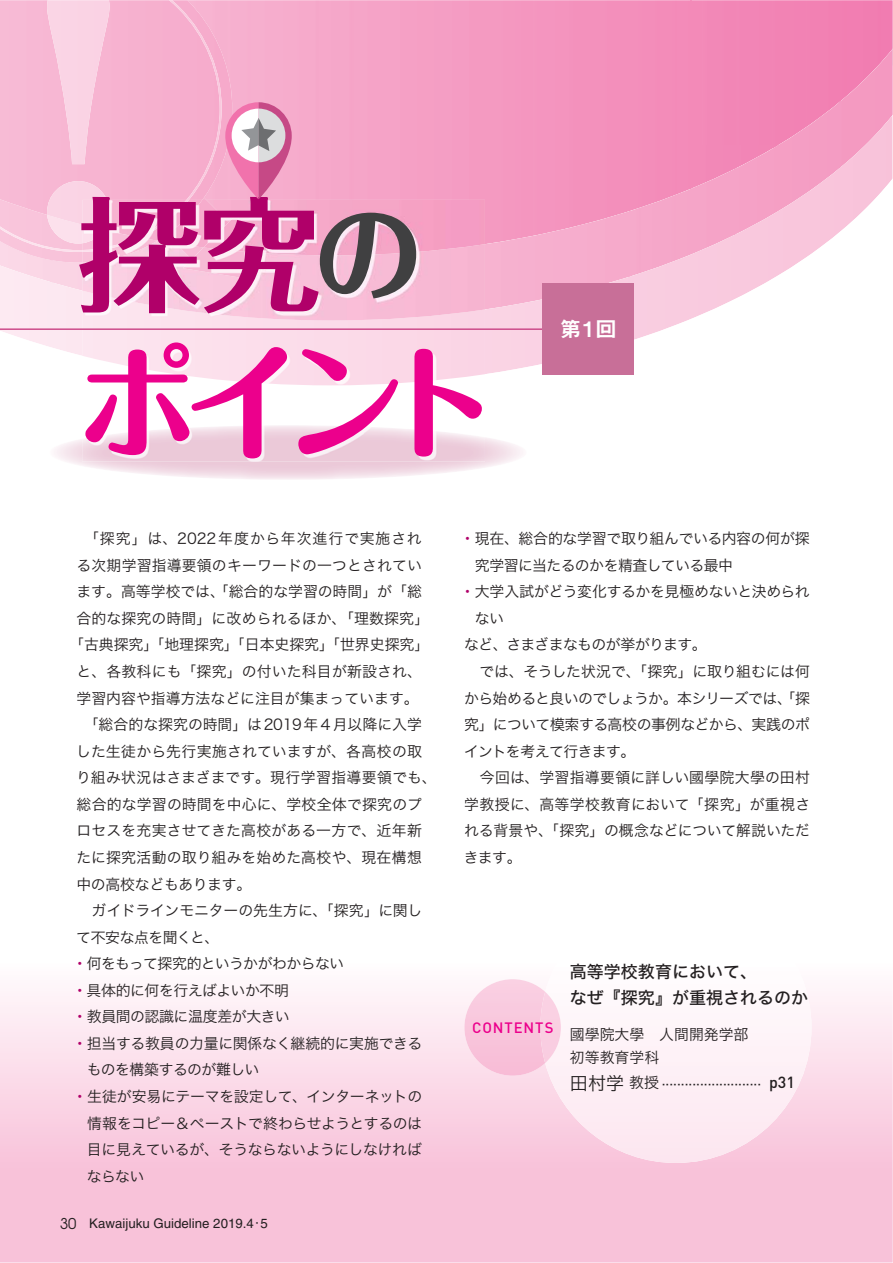
<style>
.page{position:relative;width:893px;height:1263px;background:#fff}
.page>*{position:absolute;margin:0;border:0;box-sizing:border-box;transform-origin:0 0}
.t1{font:124.35px "Maru Fo Pro Bold 90 msp RKSJ H";color:#ec008c}
.t2{font:124.35px "Folk Pro Bold 90 msp RKSJ H";color:#b00069}
.t3{font:21.3px "Midashi Go Pro MB31 90 msp RKSJ H";color:#fff}
.t4{font:16.95px/25.5px "Hira Kaku Std W5 90 msp RKSJ H";color:#231f20}
.t5{font:15.9px "Hira Kaku Std W3 90 msp RKSJ H";color:#231f20}
.t6{font:14.85px/23.4px "Hira Kaku Std W3 90 msp RKSJ H";letter-spacing:-.005em;color:#231f20}
.t7{font:14.85px "Hira Kaku Std W3 90 msp RKSJ H";letter-spacing:.015em;color:#231f20}
.t8{font:14.85px "Hira Kaku Std W3 90 msp RKSJ H";letter-spacing:-.025em;color:#231f20}
.t9{font:14.85px "Hira Kaku Std W3 90 msp RKSJ H";letter-spacing:-.04em;color:#231f20}
.t10{font:14.85px "Hira Kaku Std W3 90 msp RKSJ H";letter-spacing:-.03em;color:#231f20}
.t11{font:14.85px "Hira Kaku Std W3 90 msp RKSJ H";letter-spacing:.02em;color:#231f20}
.t12{font:14.85px "Hira Kaku Std W3 90 msp RKSJ H";letter-spacing:.07em;color:#231f20}
.t13{font:14.85px "Hira Kaku Std W3 90 msp RKSJ H";letter-spacing:.025em;color:#231f20}
.t14{font:14.85px "Hira Kaku Std W3 90 msp RKSJ H";letter-spacing:-.045em;color:#231f20}
.t15{font:14.85px "Hira Kaku Std W3 90 msp RKSJ H";letter-spacing:-.05em;color:#231f20}
.t16{font:500 14.85px "DIN";letter-spacing:.065em;color:#ec008c}
.t17{font:13.35px "Helvetica";color:#231f20}
.s1{font-size:108.75px;color:#404041}
.s2{font-family:"Koz Min Pro Regular 90 msp RKSJ H";color:#b00069}
.s3{font-family:"Avant Garde";font-size:14.85px}
.s4{font-family:"Gothic BBB Pro Medium 90 msp RKSJ H"}
.s5{font-size:18px}
.s6{font-size:14.85px}
.s7{font-family:"DIN";font-weight:500}
</style>
<div class="page">
<svg style="left:0;top:169px;width:893px;height:205px"></svg>
<svg style="left:0;top:991px;width:893px;height:272px;background:#f9cfe1"></svg>
<img style="left:841px;top:147px;width:52px;height:22px">
<img style="left:736px;top:147px;width:105px;height:89px">
<img style="left:630px;top:190px;width:106px;height:88px">
<img style="left:0;top:263px;width:52px;height:21px">
<img style="left:485px;top:244px;width:145px;height:66px">
<img style="left:52px;top:263px;width:30px;height:29px">
<img style="left:246px;top:0;width:446px;height:244px">
<img style="left:691px;top:0;width:202px;height:147px">
<img style="left:691px;top:146px;width:87px;height:44px">
<img style="left:0;top:252px;width:82px;height:11px">
<img style="left:0;top:0;width:246px;height:200px">
<img style="left:0;top:199px;width:47px;height:27px">
<img style="left:0;top:226px;width:82px;height:26px">
<img style="left:169px;top:0;width:53px;height:200px">
<img style="left:47px;top:225px;width:35px;height:19px">
<img style="left:47px;top:0;width:63px;height:225px">
<svg style="left:545px;top:991px;width:266px;height:172px"></svg>
<img style="left:82px;top:321px;width:403px;height:64px">
<img style="left:82px;top:255px;width:403px;height:66px">
<img style="left:157px;top:200px;width:328px;height:55px">
<img style="left:176px;top:247px;width:7px;height:12px">
<img style="left:167px;top:200px;width:62px;height:47px">
<img style="left:183px;top:247px;width:65px;height:32px">
<img style="left:204px;top:213px;width:40px;height:39px">
<img style="left:82px;top:241px;width:75px;height:22px">
<img style="left:110px;top:200px;width:92px;height:41px">
<img style="left:104px;top:230px;width:34px;height:7px">
<img style="left:82px;top:237px;width:59px;height:15px">
<img style="left:138px;top:200px;width:51px;height:38px">
<img style="left:82px;top:230px;width:22px;height:13px">
<img style="left:82px;top:200px;width:28px;height:30px">
<img style="left:82px;top:425px;width:403px;height:37px">
<hr style="left:0;top:328px;width:571px;height:2px;background:#cd4c8b">
<div style="left:543px;top:284px;width:91px;height:91px;background:#c86f98"></div>
<svg style="left:464px;top:979px;width:97px;height:97px;background:#f9d0e2"></svg>
<svg style="left:892px;top:31px;width:1px;height:84px"></svg>
<svg style="left:225px;top:102px;width:67px;height:97px;background:#e1a1bf"></svg>
<h1 class="t2" style="left:77px;top:209px;width:347px">探究<span class="s1">の</span></h1>
<h1 class="t1" style="left:76px;top:356px;width:425px">ポイント</h1>
<h2 class="t3" style="left:560px;top:321px;width:58px">第１回</h2>
<p class="t12" style="left:84px;top:533px;width:339px">「探究」は、2022年度から年次進行で実施され</p>
<p class="t6" style="left:77px;top:555px;width:347px">る次期学習指導要領のキーワードの一つとされてい</p>
<p class="t6" style="left:77px;top:582px;width:347px">ます。高等学校では、「総合的な学習の時間」が「総</p>
<p class="t6" style="left:77px;top:609px;width:354px">合的な探究の時間」に改められるほか、「理数探究」</p>
<p class="t6" style="left:69px;top:635px;width:362px">「古典探究」「地理探究」「日本史探究」「世界史探究」</p>
<p class="t7" style="left:77px;top:666px;width:347px">と、各教科にも「探究」の付いた科目が新設され、</p>
<p class="t6" style="left:77px;top:688px;width:344px">学習内容や指導方法などに注目が集まっています。</p>
<p class="t6" style="left:84px;top:715px;width:340px">「総合的な探究の時間」は2019年４月以降に入学</p>
<p class="t6" style="left:76px;top:741px;width:347px">した生徒から先行実施されていますが、各高校の取</p>
<p class="t11" style="left:76px;top:772px;width:362px">り組み状況はさまざまです。現行学習指導要領でも、</p>
<p class="t7" style="left:76px;top:799px;width:347px">総合的な学習の時間を中心に、学校全体で探究のプ</p>
<p class="t7" style="left:76px;top:825px;width:347px">ロセスを充実させてきた高校がある一方で、近年新</p>
<p class="t7" style="left:76px;top:852px;width:347px">たに探究活動の取り組みを始めた高校や、現在構想</p>
<p class="t8" style="left:76px;top:878px;width:176px">中の高校などもあります。</p>
<p class="t6" style="left:77px;top:901px;width:347px">　ガイドラインモニターの先生方に、「探究」に関し</p>
<p class="t10" style="left:76px;top:931px;width:145px">て不安な点を聞くと、</p>
<p class="t14" style="left:72px;top:958px;width:273px"><span class="s2">・</span>何をもって探究的というかがわからない</p>
<p class="t10" style="left:72px;top:985px;width:218px"><span class="s2">・</span>具体的に何を行えばよいか不明</p>
<p class="t8" style="left:72px;top:1011px;width:219px"><span class="s2">・</span>教員間の認識に温度差が大きい</p>
<p class="t6" style="left:72px;top:1034px;width:351px"><span class="s2">・</span>担当する教員の力量に関係なく継続的に実施できる</p>
<p class="t9" style="left:87px;top:1064px;width:174px">ものを構築するのが難しい</p>
<p class="t6" style="left:72px;top:1087px;width:351px"><span class="s2">・</span>生徒が安易にテーマを設定して、インターネットの</p>
<p class="t8" style="left:87px;top:1117px;width:336px">情報をコピー＆ペーストで終わらせようとするのは</p>
<p class="t6" style="left:87px;top:1140px;width:337px">目に見えているが、そうならないようにしなければ</p>
<p class="t6" style="left:87px;top:1166px;width:59px">ならない</p>
<p class="t17" style="left:60px;top:1219px;width:209px"><span class="s3">30</span> Kawaijuku Guideline 2019.4<span class="s4">･</span>5</p>
<p class="t6" style="left:460px;top:529px;width:351px"><span class="s2">・</span>現在、総合的な学習で取り組んでいる内容の何が探</p>
<p class="t9" style="left:475px;top:560px;width:260px">究学習に当たるのかを精査している最中</p>
<p class="t8" style="left:460px;top:586px;width:351px"><span class="s2">・</span>大学入試がどう変化するかを見極めないと決められ</p>
<p class="t6" style="left:475px;top:609px;width:31px">ない</p>
<p class="t15" style="left:464px;top:639px;width:244px">など、さまざまなものが挙がります。</p>
<p class="t6" style="left:464px;top:662px;width:347px">　では、そうした状況で、「探究」に取り組むには何</p>
<p class="t9" style="left:464px;top:692px;width:347px">から始めると良いのでしょうか。本シリーズでは、「探</p>
<p class="t10" style="left:464px;top:719px;width:347px">究」について模索する高校の事例などから、実践のポ</p>
<p class="t9" style="left:464px;top:746px;width:173px">イントを考えて行きます。</p>
<p class="t11" style="left:464px;top:772px;width:347px">　今回は、学習指導要領に詳しい國學院大學の田村</p>
<p class="t13" style="left:464px;top:799px;width:347px">学教授に、高等学校教育において「探究」が重視さ</p>
<p class="t6" style="left:464px;top:821px;width:347px">れる背景や、「探究」の概念などについて解説いただ</p>
<p class="t6" style="left:464px;top:848px;width:59px">きます。</p>
<p class="t16" style="left:472px;top:1018px;width:83px">CONTENTS</p>
<p class="t4" style="left:570px;top:961px;width:240px">高等学校教育において、<br>なぜ『探究』が重視されるのか</p>
<p class="t6" style="left:570px;top:1025px;width:180px">國學院大學　人間開発学部初等教育学科</p>
<p class="t5" style="left:570px;top:1077px;width:226px"><span class="s5">田村学</span> <span class="s6">教授</span> ·························· <span class="s7">p31</span></p>
</div>
